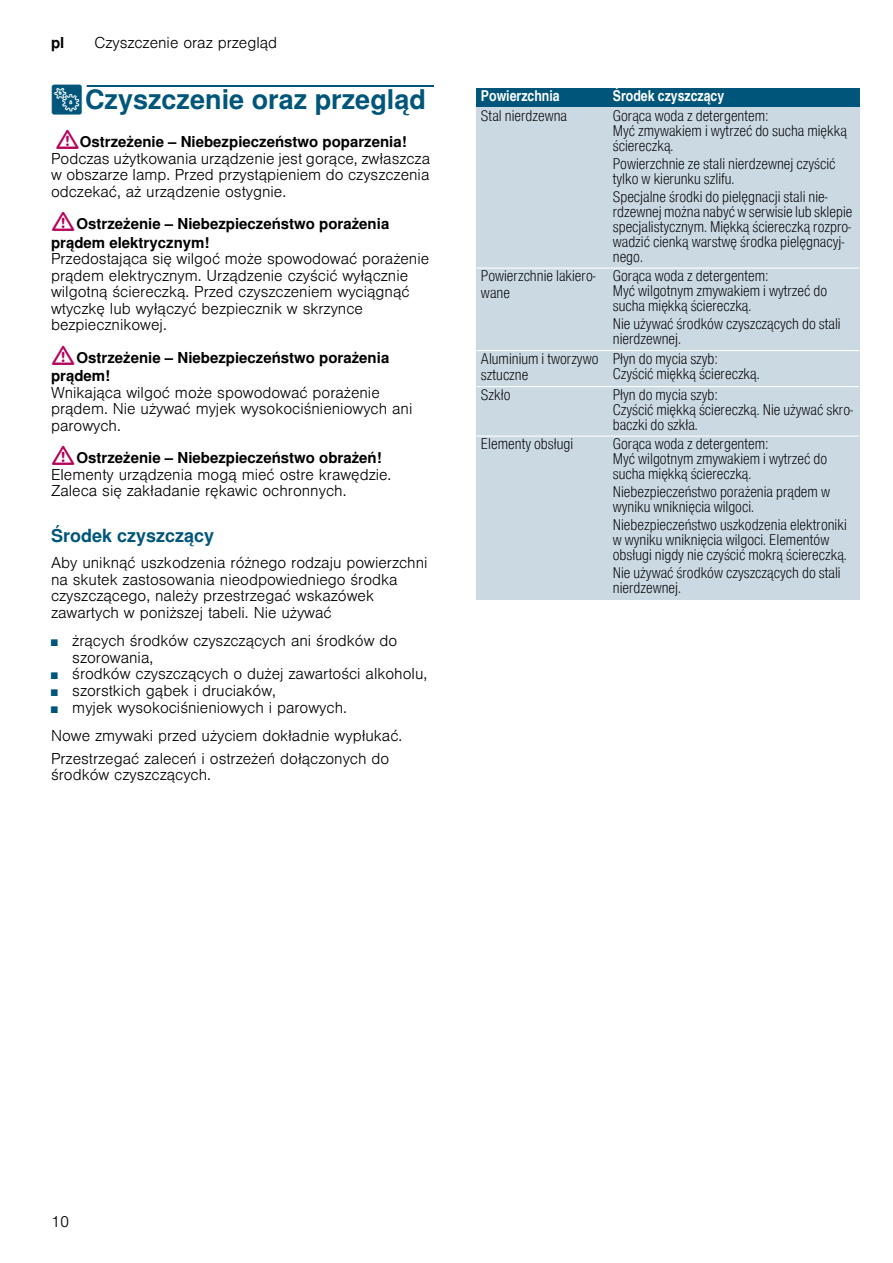
<style>
.page{position:relative;width:893px;height:1263px;background:#fff}
.page>*{position:absolute;margin:0;border:0;box-sizing:border-box;transform-origin:0 0}
.t1{font:700 27px "Nimbus San L";color:#00567a}
.t2{font:700 18px "Nimbus San L";color:#00567a}
.t3{font:300 15px/16.5px "Nimbus San L";color:#000}
.t4{font:15px/15px "Nimbus San L Lig Con";color:#000}
.t5{font:700 15px/18.5px "Nimbus San L";color:#000}
.t6{font:15px "Nimbus San L Bol Con";color:#fff}
.s1{font-family:"BSH Symb PG2";font-weight:400}
.s2{font-family:"BSH Symb All";font-weight:400;font-size:21px;color:#b5015b}
.s3{font-weight:700}
.s4{font-size:9px;color:#00567a}
</style>
<div class="page">
<div style="left:87px;top:85px;width:347px;height:2px;border:1px solid #00567a"></div>
<div style="left:476px;top:88px;width:132px;height:20px;background:#00567a"></div>
<div style="left:608px;top:88px;width:251px;height:20px;background:#00567a"></div>
<div style="left:476px;top:108px;width:132px;height:160px;background:#cbd9e3"></div>
<div style="left:608px;top:108px;width:251px;height:160px;background:#cbd9e3"></div>
<div style="left:476px;top:268px;width:132px;height:83px;background:#cbd9e3"></div>
<div style="left:608px;top:268px;width:251px;height:83px;background:#cbd9e3"></div>
<div style="left:476px;top:351px;width:132px;height:36px;background:#cbd9e3"></div>
<div style="left:608px;top:351px;width:251px;height:36px;background:#cbd9e3"></div>
<div style="left:476px;top:387px;width:132px;height:49px;background:#cbd9e3"></div>
<div style="left:608px;top:387px;width:251px;height:49px;background:#cbd9e3"></div>
<div style="left:476px;top:436px;width:132px;height:164px;background:#cbd9e3"></div>
<div style="left:608px;top:436px;width:251px;height:164px;background:#cbd9e3"></div>
<hr style="left:476px;top:267px;width:383px;height:2px;background:#fff">
<hr style="left:476px;top:350px;width:383px;height:1px;background:#fff">
<hr style="left:476px;top:386px;width:383px;height:1px;background:#fff">
<hr style="left:476px;top:435px;width:383px;height:2px;background:#fff">
<p class="t5" style="left:51px;top:33px;width:15px">pl</p>
<p class="t3" style="left:94px;top:33px;width:184px">Czyszczenie oraz przegląd</p>
<h1 class="t1" style="left:51px;top:83px;width:376px"><span class="s1">2</span>Czyszczenie oraz przegląd</h1>
<p class="t3" style="left:51px;top:132px;width:380px;text-indent:5px"><span class="s2">:</span><span class="s3">Ostrzeżenie – Niebezpieczeństwo poparzenia!<br></span>Podczas użytkowania urządzenie jest gorące, zwłaszcza w obszarze lamp. Przed przystąpieniem do czyszczenia odczekać, aż urządzenie ostygnie.</p>
<p class="t5" style="left:51px;top:214px;width:340px"><span class="s2">:</span>Ostrzeżenie – Niebezpieczeństwo porażenia prądem elektrycznym!</p>
<p class="t3" style="left:51px;top:249px;width:380px">Przedostająca się wilgoć może spowodować porażenie prądem elektrycznym. Urządzenie czyścić wyłącznie wilgotną ściereczką. Przed czyszczeniem wyciągnąć wtyczkę lub wyłączyć bezpiecznik w skrzynce bezpiecznikowej.</p>
<p class="t5" style="left:51px;top:348px;width:340px"><span class="s2">:</span>Ostrzeżenie – Niebezpieczeństwo porażenia prądem!</p>
<p class="t3" style="left:51px;top:383px;width:363px">Wnikająca wilgoć może spowodować porażenie prądem. Nie używać myjek wysokociśnieniowych ani parowych.</p>
<p class="t3" style="left:51px;top:448px;width:342px"><span class="s2">:</span><span class="s3">Ostrzeżenie – Niebezpieczeństwo obrażeń!<br></span>Elementy urządzenia mogą mieć ostre krawędzie.<br>Zaleca się zakładanie rękawic ochronnych.</p>
<p class="t2" style="left:51px;top:524px;width:165px">Środek czyszczący</p>
<p class="t3" style="left:51px;top:553px;width:378px">Aby uniknąć uszkodzenia różnego rodzaju powierzchni na skutek zastosowania nieodpowiedniego środka czyszczącego, należy przestrzegać wskazówek zawartych w poniższej tabeli. Nie używać</p>
<p class="t3" style="left:72px;top:631px;width:326px;text-indent:-21px"><span class="s4">■</span> żrących środków czyszczących ani środków do szorowania,</p>
<p class="t3" style="left:51px;top:664px;width:378px"><span class="s4">■</span> środków czyszczących o dużej zawartości alkoholu,</p>
<p class="t3" style="left:51px;top:681px;width:226px"><span class="s4">■</span> szorstkich gąbek i druciaków,</p>
<p class="t3" style="left:51px;top:691px;width:353px;line-height:28.5px"><span class="s4">■</span> myjek wysokociśnieniowych i parowych.<br>Nowe zmywaki przed użyciem dokładnie wypłukać.</p>
<p class="t3" style="left:51px;top:748px;width:340px">Przestrzegać zaleceń i ostrzeżeń dołączonych do środków czyszczących.</p>
<p class="t6" style="left:481px;top:86px;width:80px">Powierzchnia</p>
<p class="t6" style="left:612px;top:86px;width:113px">Środek czyszczący</p>
<p class="t4" style="left:481px;top:107px;width:88px">Stal nierdzewna</p>
<p class="t4" style="left:612px;top:107px;width:236px">Gorąca woda z detergentem:<br>Myć zmywakiem i wytrzeć do sucha miękką ściereczką.</p>
<p class="t4" style="left:612px;top:155px;width:224px">Powierzchnie ze stali nierdzewnej czyścić tylko w kierunku szlifu.</p>
<p class="t4" style="left:612px;top:188px;width:241px">Specjalne środki do pielęgnacji stali nie&shy;rdzewnej można nabyć w serwisie lub sklepie specjalistycznym. Miękką ściereczką rozpro&shy;wadzić cienką warstwę środka pielęgnacyj&shy;nego.</p>
<p class="t4" style="left:481px;top:267px;width:116px;line-height:16.5px">Powierzchnie lakiero&shy;wane</p>
<p class="t4" style="left:612px;top:268px;width:216px">Gorąca woda z detergentem:<br>Myć wilgotnym zmywakiem i wytrzeć do sucha miękką ściereczką.</p>
<p class="t4" style="left:612px;top:316px;width:229px">Nie używać środków czyszczących do stali nierdzewnej.</p>
<p class="t4" style="left:481px;top:349px;width:119px;line-height:16.5px">Aluminium i tworzywo sztuczne</p>
<p class="t4" style="left:612px;top:350px;width:148px">Płyn do mycia szyb:<br>Czyścić miękką ściereczką.</p>
<p class="t4" style="left:481px;top:386px;width:31px">Szkło</p>
<p class="t4" style="left:612px;top:386px;width:242px">Płyn do mycia szyb:<br>Czyścić miękką ściereczką. Nie używać skro&shy;baczki do szkła.</p>
<p class="t4" style="left:481px;top:436px;width:94px">Elementy obsługi</p>
<p class="t4" style="left:612px;top:436px;width:216px">Gorąca woda z detergentem:<br>Myć wilgotnym zmywakiem i wytrzeć do sucha miękką ściereczką.</p>
<p class="t4" style="left:612px;top:484px;width:219px">Niebezpieczeństwo porażenia prądem w wyniku wniknięcia wilgoci.</p>
<p class="t4" style="left:612px;top:517px;width:235px">Niebezpieczeństwo uszkodzenia elektroniki w wyniku wniknięcia wilgoci. Elementów obsługi nigdy nie czyścić mokrą ściereczką.</p>
<p class="t4" style="left:612px;top:565px;width:229px">Nie używać środków czyszczących do stali nierdzewnej.</p>
<p class="t3" style="left:51px;top:1212px;width:20px">10</p>
</div>
